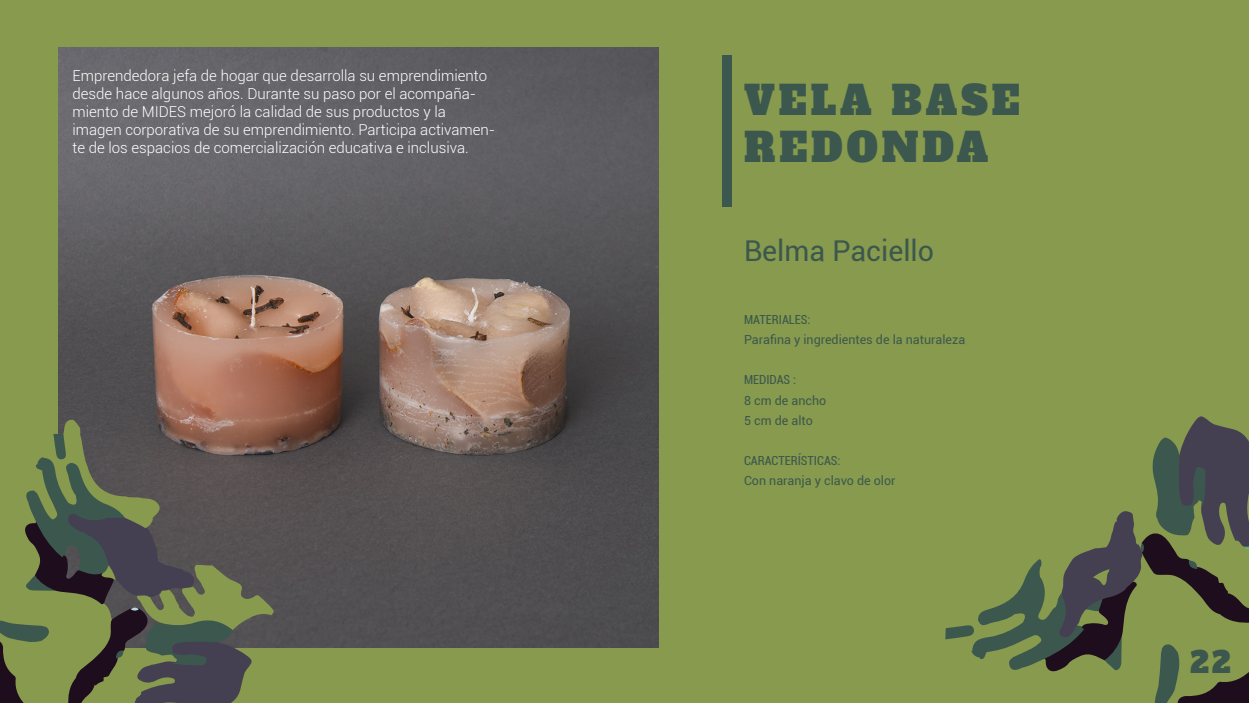
<style>
.page{position:relative;width:1249px;height:703px;background:#fff}
.page>*{position:absolute;margin:0;border:0;box-sizing:border-box;transform-origin:0 0}
.t1{font:39.25px/47.1px "Alfa Slab One";letter-spacing:.1em;color:#3c584e}
.t2{font:28.75px "Alfa Slab One";color:#3c584e}
.t3{font:28.62px "Roboto";color:#3c584e}
.t4{font:300 15px/18px "Roboto";color:#fff}
.t5{font:12.5px/20px "Roboto";color:#3c584e}
.t6{font:condensed 12.5px "Roboto";color:#3c584e}
</style>
<div class="page">
<div style="left:0;top:0;width:1249px;height:702px;background:#879a4d"></div>
<img style="left:58px;top:47px;width:600px;height:600px">
<div style="left:722px;top:55px;width:9px;height:152px;background:#3c584e"></div>
<svg style="left:0;top:418px;width:274px;height:284px"></svg>
<svg style="left:945px;top:416px;width:304px;height:286px"></svg>
<p class="t4" style="left:73px;top:66px;width:424px">Emprendedora jefa de hogar que desarrolla su emprendimiento desde hace algunos años. Durante su paso por el acompaña&shy;miento de MIDES mejoró la calidad de sus productos y la imagen corporativa de su emprendimiento. Participa activamen&shy;te de los espacios de comercialización educativa e inclusiva.</p>
<h1 class="t1" style="left:744px;top:74px;width:277px">VELA BASE<br>REDONDA</h1>
<h3 class="t3" style="left:744px;top:231px;width:192px">Belma Paciello</h3>
<p class="t6" style="left:744px;top:311px;width:68px">MATERIALES:</p>
<p class="t5" style="left:744px;top:329px;width:223px">Parafina y ingredientes de la naturaleza</p>
<p class="t6" style="left:744px;top:371px;width:53px">MEDIDAS :</p>
<p class="t5" style="left:744px;top:389px;width:84px">8 cm de ancho<br>5 cm de alto</p>
<p class="t6" style="left:744px;top:451px;width:98px">CARACTERÍSTICAS:</p>
<p class="t5" style="left:744px;top:469px;width:153px">Con naranja y clavo de olor</p>
<h2 class="t2" style="left:1190px;top:637px;width:42px">22</h2>
</div>
